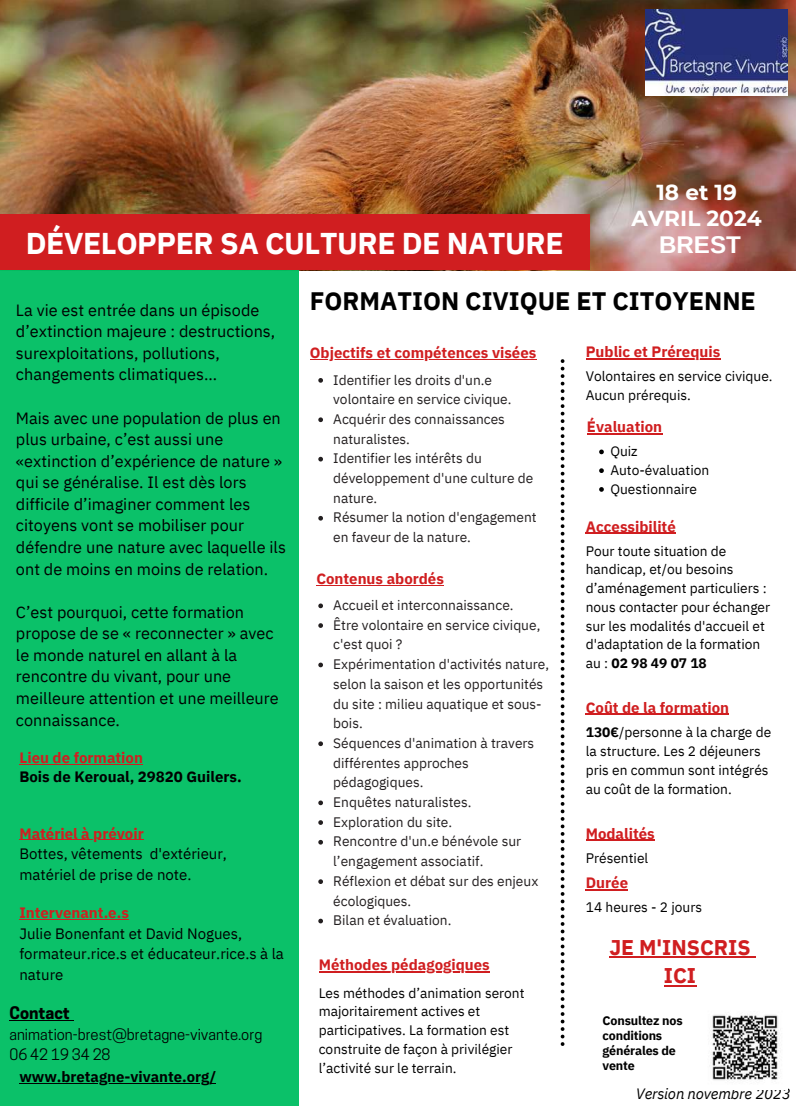
<style>
.page{position:relative;width:796px;height:1106px;background:#fff}
.page>*{position:absolute;margin:0;border:0;box-sizing:border-box;transform-origin:0 0}
.t1{font:700 30px "IBM Plex Sans";letter-spacing:-.015em;color:#fff}
.t2{font:700 25.25px "IBM Plex Sans";color:#000}
.t3{font:700 24.12px "Arimo";color:#fff}
.t4{font:700 21.62px/25.2px "Montserrat";color:#fff;text-align:center}
.t5{font:700 21.25px/28.1px "IBM Plex Sans";color:#d01e20;text-align:center}
.t6{font:16.25px/21.5px "IBM Plex Sans";color:#000}
.t7{font:700 16.25px "Cooper Hewitt";color:#000}
.t8{font:700 15px "IBM Plex Sans";color:#d01e20}
.t9{font:15px/20.6px "IBM Plex Sans";color:#000}
.t10{font:700 15px "IBM Plex Sans";color:#000}
.t11{font:italic 15px "IBM Plex Sans";letter-spacing:-.015em;color:#000}
.t12{font:14.88px/19.8px "Cooper Hewitt";color:#000}
.t13{font:700 14.88px "IBM Plex Sans";color:#000}
.t14{font:13.75px/19.8px "IBM Plex Sans";color:#231f20}
.t15{font:13.75px/18.8px "IBM Plex Sans";color:#000}
.t16{font:700 12.5px/15px "IBM Plex Sans";letter-spacing:-.015em;color:#000}
.s1{font-weight:700}
</style>
<div class="page">
<img style="left:0;top:0;width:796px;height:270px">
<img style="left:646px;top:10px;width:141px;height:85px">
<div style="left:0;top:214px;width:589px;height:56px;background:#d01e20"></div>
<div style="left:0;top:270px;width:298px;height:835px;background:#0bc169"></div>
<hr style="left:310px;top:359px;width:226px;height:1px;background:#d01e20">
<hr style="left:316px;top:584px;width:128px;height:1px;background:#d01e20">
<hr style="left:19px;top:1082px;width:197px;height:1px;background:#000">
<hr style="left:19px;top:764px;width:124px;height:1px;background:#d01e20">
<hr style="left:19px;top:839px;width:125px;height:1px;background:#d01e20">
<hr style="left:19px;top:918px;width:110px;height:1px;background:#d01e20">
<svg style="left:318px;top:378px;width:5px;height:4px"></svg>
<svg style="left:318px;top:417px;width:5px;height:5px"></svg>
<svg style="left:318px;top:457px;width:5px;height:4px"></svg>
<svg style="left:318px;top:516px;width:5px;height:4px"></svg>
<hr style="left:319px;top:971px;width:171px;height:1px;background:#d01e20">
<hr style="left:586px;top:532px;width:90px;height:1px;background:#d01e20">
<hr style="left:586px;top:358px;width:134px;height:1px;background:#d01e20">
<hr style="left:586px;top:713px;width:143px;height:1px;background:#d01e20">
<hr style="left:586px;top:889px;width:42px;height:1px;background:#d01e20">
<hr style="left:586px;top:839px;width:69px;height:1px;background:#d01e20">
<hr style="left:609px;top:956px;width:142px;height:2px;background:#d01e20">
<hr style="left:664px;top:984px;width:32px;height:2px;background:#d01e20">
<svg style="left:561px;top:359px;width:3px;height:686px"></svg>
<svg style="left:318px;top:603px;width:5px;height:5px"></svg>
<svg style="left:318px;top:623px;width:5px;height:5px"></svg>
<svg style="left:318px;top:662px;width:5px;height:5px"></svg>
<svg style="left:318px;top:741px;width:5px;height:5px"></svg>
<svg style="left:318px;top:800px;width:5px;height:5px"></svg>
<svg style="left:318px;top:820px;width:5px;height:4px"></svg>
<svg style="left:318px;top:839px;width:5px;height:5px"></svg>
<svg style="left:318px;top:879px;width:5px;height:4px"></svg>
<svg style="left:318px;top:918px;width:5px;height:5px"></svg>
<hr style="left:9px;top:1020px;width:61px;height:1px;background:#000">
<hr style="left:587px;top:433px;width:75px;height:1px;background:#d01e20">
<svg style="left:599px;top:449px;width:5px;height:5px"></svg>
<svg style="left:599px;top:468px;width:5px;height:5px"></svg>
<svg style="left:599px;top:487px;width:5px;height:4px"></svg>
<img style="left:711px;top:1015px;width:68px;height:65px">
<h1 class="t1" style="left:26px;top:223px;width:539px">DÉVELOPPER SA CULTURE DE NATURE</h1>
<h3 class="t4" style="left:632px;top:180px;width:132px">18 et 19<br>AVRIL 2024</h3>
<h3 class="t3" style="left:659px;top:231px;width:83px">BREST</h3>
<p class="t6" style="left:16px;top:299px;width:245px">La vie est entrée dans un épisode</p>
<h2 class="t2" style="left:310px;top:284px;width:448px">FORMATION CIVIQUE ET CITOYENNE</h2>
<p class="t6" style="left:16px;top:320px;width:261px">d’extinction majeure : destructions, surexploitations, pollutions, changements climatiques…</p>
<p class="t6" style="left:16px;top:406px;width:272px">Mais avec une population de plus en plus urbaine, c’est aussi une «extinction d’expérience de nature » qui se généralise. Il est dès lors difficile d’imaginer comment les citoyens vont se mobiliser pour défendre une nature avec laquelle ils ont de moins en moins de relation.</p>
<p class="t6" style="left:16px;top:600px;width:264px">C’est pourquoi, cette formation propose de se « reconnecter » avec le monde naturel en allant à la rencontre du vivant, pour une meilleure attention et une meilleure connaissance.</p>
<p class="t8" style="left:586px;top:342px;width:136px">Public et Prérequis</p>
<p class="t15" style="left:586px;top:367px;width:188px">Volontaires en service civique.<br>Aucun prérequis.</p>
<p class="t8" style="left:310px;top:342px;width:228px">Objectifs et compétences visées</p>
<p class="t14" style="left:333px;top:369px;width:205px">Identifier les droits d'un.e volontaire en service civique.<br>Acquérir des connaissances naturalistes.<br>Identifier les intérêts du développement d'une culture de nature.<br>Résumer la notion d'engagement en faveur de la nature.</p>
<p class="t8" style="left:587px;top:417px;width:77px">Évaluation</p>
<p class="t15" style="left:610px;top:442px;width:100px">Quiz<br>Auto-évaluation<br>Questionnaire</p>
<p class="t8" style="left:586px;top:516px;width:92px">Accessibilité</p>
<p class="t15" style="left:586px;top:541px;width:186px">Pour toute situation de handicap, et/ou besoins d’aménagement particuliers : nous contacter pour échanger sur les modalités d'accueil et d'adaptation de la formation au : <span class="s1">02 98 49 07 18</span></p>
<p class="t8" style="left:316px;top:568px;width:129px">Contenus abordés</p>
<p class="t14" style="left:333px;top:595px;width:217px">Accueil et interconnaissance.<br>Être volontaire en service civique, c'est quoi ?<br>Expérimentation d'activités nature, selon la saison et les opportunités du site : milieu aquatique et sous&shy;bois.<br>Séquences d'animation à travers différentes approches pédagogiques.<br>Enquêtes naturalistes.<br>Exploration du site.<br>Rencontre d'un.e bénévole sur l’engagement associatif.<br>Réflexion et débat sur des enjeux écologiques.<br>Bilan et évaluation.</p>
<p class="t8" style="left:586px;top:697px;width:145px">Coût de la formation</p>
<p class="t15" style="left:586px;top:722px;width:187px"><span class="s1">130€</span>/personne à la charge de la structure. Les 2 déjeuners pris en commun sont intégrés au coût de la formation.</p>
<p class="t8" style="left:19px;top:747px;width:125px">Lieu de formation</p>
<p class="t10" style="left:19px;top:766px;width:224px">Bois de Keroual, 29820 Guilers.</p>
<p class="t8" style="left:19px;top:823px;width:126px">Matériel à prévoir</p>
<p class="t9" style="left:19px;top:843px;width:209px">Bottes, vêtements d'extérieur, matériel de prise de note.</p>
<p class="t8" style="left:19px;top:902px;width:111px">Intervenant.e.s</p>
<p class="t9" style="left:19px;top:922px;width:266px">Julie Bonenfant et David Nogues, formateur.rice.s et éducateur.rice.s à la nature</p>
<p class="t8" style="left:586px;top:823px;width:70px">Modalités</p>
<p class="t15" style="left:586px;top:848px;width:64px">Présentiel</p>
<p class="t8" style="left:586px;top:872px;width:44px">Durée</p>
<p class="t15" style="left:586px;top:897px;width:118px">14 heures - 2 jours</p>
<h3 class="t5" style="left:609px;top:932px;width:143px">JE M'INSCRIS<br>ICI</h3>
<p class="t16" style="left:603px;top:1012px;width:82px">Consultez nos conditions générales de vente</p>
<p class="t11" style="left:636px;top:1083px;width:156px">Version novembre 2023</p>
<p class="t8" style="left:319px;top:955px;width:172px">Méthodes pédagogiques</p>
<p class="t15" style="left:319px;top:982px;width:207px">Les méthodes d’animation seront majoritairement actives et participatives. La formation est construite de façon à privilégier l’activité sur le terrain.</p>
<p class="t7" style="left:9px;top:1006px;width:62px">Contact</p>
<p class="t12" style="left:9px;top:1026px;width:254px">animation-brest@bretagne-vivante.org<br>06 42 19 34 28</p>
<p class="t13" style="left:19px;top:1066px;width:198px">www.bretagne-vivante.org/</p>
</div>
